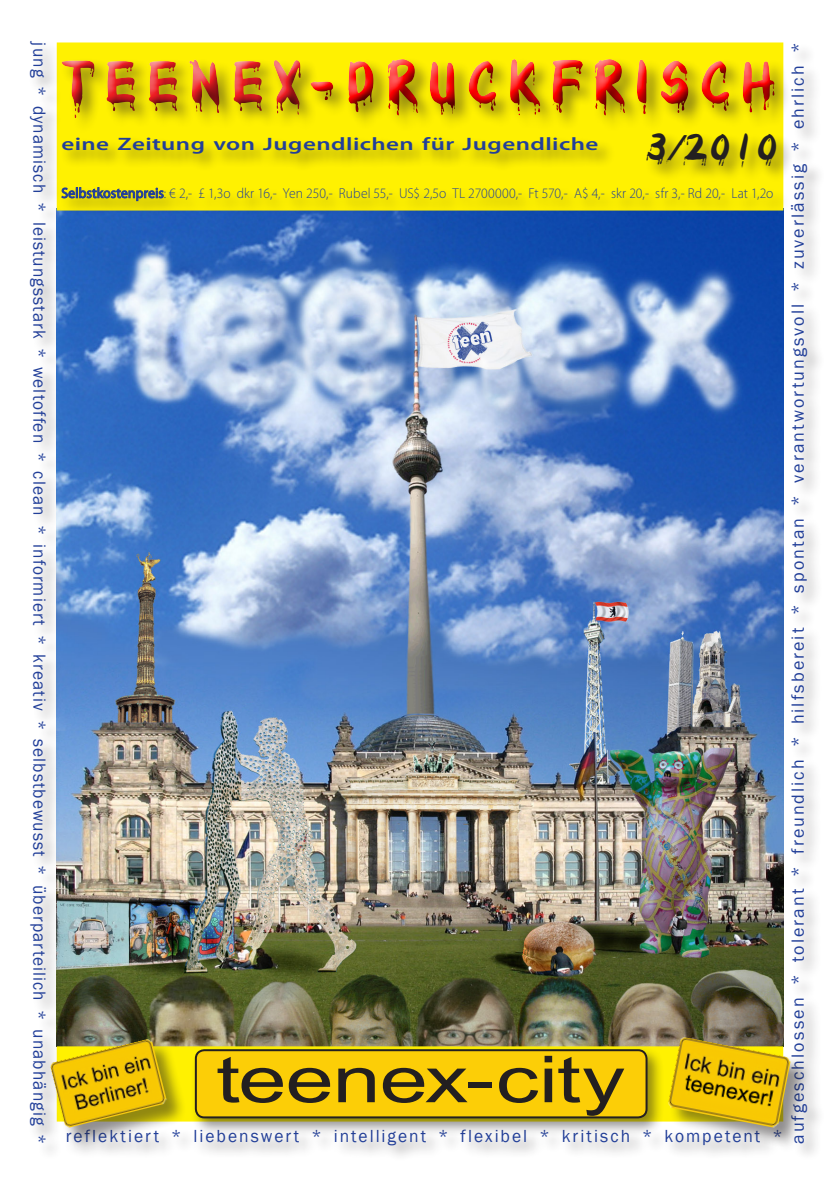
<style>
.page{position:relative;width:840px;height:1191px;background:#fff}
.page>*{position:absolute;margin:0;border:0;box-sizing:border-box;transform-origin:0 0}
.t1{font:64.8px "Arial";letter-spacing:-.01em;color:#231f20;scale:1.33 1}
.t2{font:61.2px "Mephisto";letter-spacing:.17em;color:#f00;scale:1.11 1}
.t3{font:18px "Franklin Gothic";letter-spacing:.105em;color:#223f99}
.t4{font:18px "Franklin Gothic";letter-spacing:.065em;color:#223f99;scale:.96 1}
.t5{font:600 18px "Myriad Pro";letter-spacing:.015em;color:#223f99;scale:1.39 1}
.t6{font:300 14.4px "Myriad Pro";letter-spacing:.005em;color:#223f99;scale:.94 1}
.s1{color:#ee1d23}
.s2{font-family:"Mephisto";font-weight:400;font-style:italic;font-size:38px;color:#231f20}
.s3{font-weight:400}
</style>
<div class="page">
<img style="left:84px;top:238px;width:698px;height:807px">
<div style="left:64px;top:1126px;width:775px;height:61px;background:#231f20;opacity:.5"></div>
<div style="left:58px;top:56px;width:781px;height:102px;background:#fff101"></div>
<div style="left:55px;top:45px;width:772px;height:76px;background:#231f20;opacity:.75"></div>
<div style="left:59px;top:135px;width:599px;height:66px;background:#231f20;opacity:.5"></div>
<div style="left:642px;top:131px;width:197px;height:87px;background:#231f20;opacity:.5"></div>
<div style="left:58px;top:183px;width:758px;height:55px;background:#231f20;opacity:.5"></div>
<svg style="left:84px;top:187px;width:80px;height:14px"></svg>
<div style="left:27px;top:38px;width:57px;height:1153px;background:#231f20;opacity:.5"></div>
<div style="left:787px;top:41px;width:52px;height:1150px;background:#231f20;opacity:.5"></div>
<div style="left:190px;top:1045px;width:483px;height:99px;background:#231f20;opacity:.5"></div>
<div style="left:196px;top:1050px;width:450px;height:67px;background:#fcce07;border-radius:9px"></div>
<div style="left:195px;top:1049px;width:452px;height:69px;border:2px solid #231f20;border-radius:9px"></div>
<div style="left:50px;top:1038px;width:147px;height:121px;background:#231f20;opacity:.5"></div>
<img style="left:50px;top:1038px;width:117px;height:90px">
<div style="left:667px;top:1037px;width:153px;height:121px;background:#231f20;opacity:.5"></div>
<img style="left:667px;top:1036px;width:123px;height:92px">
<p class="t4" style="left:51px;top:42px;width:1149px;rotate:90deg">jung * dynamisch * leistungsstark * weltoffen * clean * informiert * kreativ * selbstbewusst * überparteilich * unabhängig *</p>
<p class="t3" style="left:786px;top:1143px;width:1102px;rotate:-90deg">aufgeschlossen * tolerant * freundlich * hilfsbereit * spontan * verantwortungsvoll * zuverlässig * ehrlich *</p>
<h2 class="t2" style="left:58px;top:46px;width:643px"><span class="s1">TEENEX</span>-DRUCKFRISCH</h2>
<p class="t5" style="left:61px;top:134px;width:520px">eine Zeitung von Jugendlichen für Jugendliche <span class="s2">3/2010</span></p>
<p class="t6" style="left:61px;top:185px;width:758px"><span class="s3">Selbstkostenpreis</span>: € 2,- £ 1,3o dkr 16,- Yen 250,- Rubel 55,- US$ 2,5o TL 2700000,- Ft 570,- A$ 4,- skr 20,- sfr 3,- Rd 20,- Lat 1,2o</p>
<h1 class="t1" style="left:216px;top:1037px;width:309px">teenex-city</h1>
<p class="t3" style="left:66px;top:1124px;width:718px">reflektiert * liebenswert * intelligent * flexibel * kritisch * kompetent *</p>
</div>
